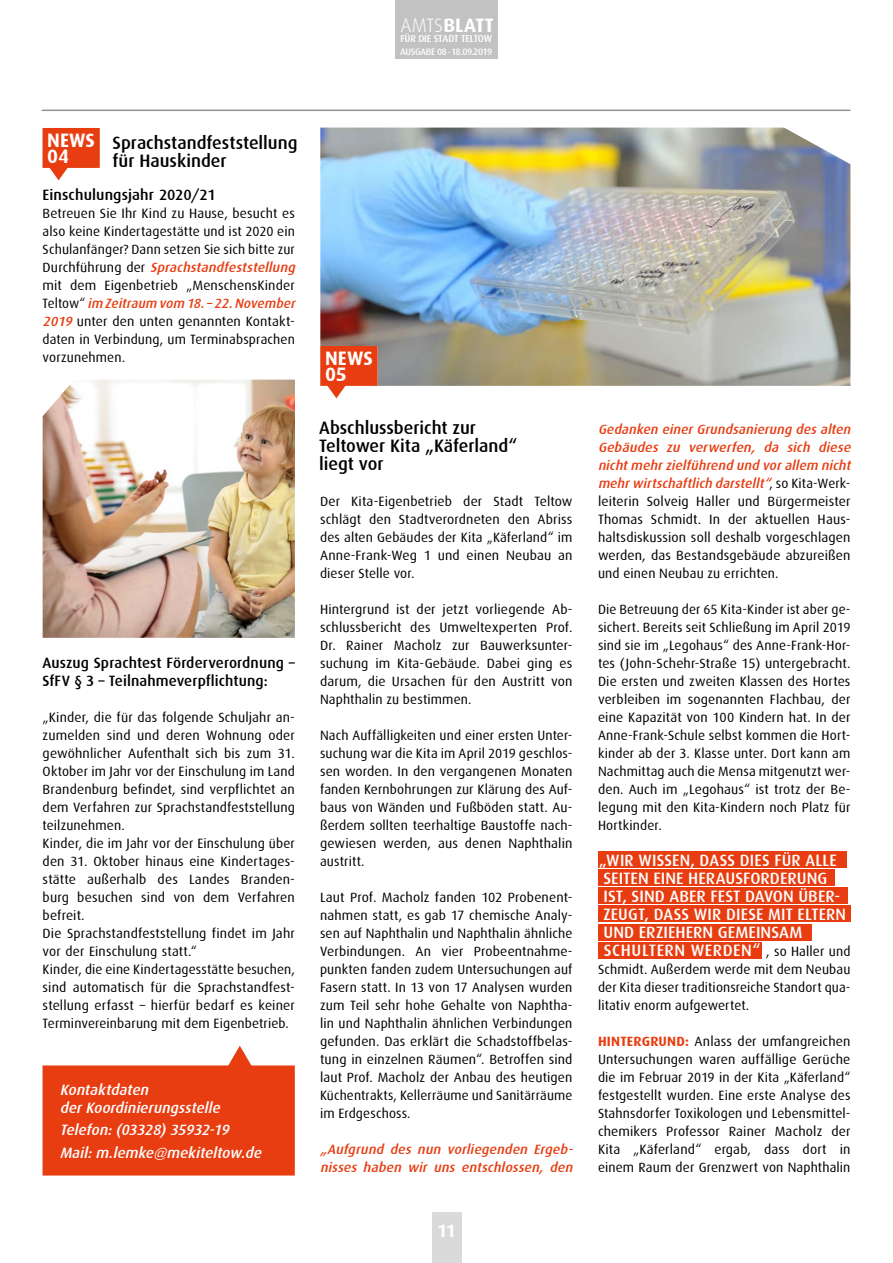
<style>
.page{position:relative;width:893px;height:1263px;background:#fff}
.page>*{position:absolute;margin:0;border:0;box-sizing:border-box;transform-origin:0 0}
.t1{font:700 19.5px/16.5px "Dax";letter-spacing:.005em;color:#fff}
.t2{font:500 18px/18px "Dax";color:#000}
.t3{font:700 18px "Dax";color:#fff}
.t4{font:500 16.5px/18px "Dax";letter-spacing:.005em;color:#fff}
.t5{font:500 15px/18px "Dax";letter-spacing:.005em;color:#000}
.t6{font:italic 500 15px/18px "Dax";color:#fff}
.t7{font:13.5px/18px "Dax";letter-spacing:.01em;color:#000;text-align:justify}
.t8{font:italic 500 13.5px/18px "Dax";color:#e73d11}
.t9{font:500 10.05px "Dax";letter-spacing:-.02em;color:#fff}
.t10{font:500 9.45px "Dax";letter-spacing:-.03em;color:#fff}
.s1{font-weight:300}
.s2{font-weight:700}
.s3{font-weight:500;font-style:italic;color:#e73d11}
.s4{font-weight:700;color:#e73d11}
</style>
<div class="page">
<hr style="left:42px;top:110px;width:808px;height:1px;background:#929292">
<div style="left:598px;top:851px;width:249px;height:17px;background:#e73d11"></div>
<div style="left:598px;top:869px;width:237px;height:17px;background:#e73d11"></div>
<div style="left:598px;top:887px;width:250px;height:17px;background:#e73d11"></div>
<div style="left:598px;top:905px;width:252px;height:17px;background:#e73d11"></div>
<div style="left:598px;top:924px;width:213px;height:16px;background:#e73d11"></div>
<div style="left:598px;top:942px;width:163px;height:16px;background:#e73d11"></div>
<img style="left:43px;top:380px;width:252px;height:258px">
<img style="left:320px;top:128px;width:530px;height:258px">
<div style="left:432px;top:1212px;width:29px;height:51px;background:#dadada"></div>
<div style="left:396px;top:0;width:102px;height:59px;background:#c2c2c2"></div>
<svg style="left:43px;top:128px;width:57px;height:52px"></svg>
<svg style="left:320px;top:346px;width:58px;height:52px"></svg>
<svg style="left:43px;top:1046px;width:252px;height:129px;background:#ea5833"></svg>
<h1 class="t1" style="left:400px;top:17px;width:95px"><span class="s1">AMTS</span>BLATT</h1>
<p class="t9" style="left:400px;top:33px;width:93px">FÜR DIE STADT TELTOW</p>
<p class="t10" style="left:400px;top:46px;width:94px">AUSGABE 08 <span class="s2">˙</span>18.09.2019</p>
<h1 class="t1" style="left:47px;top:132px;width:49px">NEWS<br>04</h1>
<h2 class="t2" style="left:113px;top:134px;width:187px">Sprachstandfeststellung für Hauskinder</h2>
<p class="t5" style="left:43px;top:185px;width:175px">Einschulungsjahr 2020/21</p>
<p class="t7" style="left:43px;top:204px;width:257px;text-align:left">Betreuen Sie Ihr Kind zu Hause, besucht es also keine Kindertagestätte und ist 2020 ein Schulanfänger? Dann setzen Sie sich bitte zur D u r c h f ü h r u n g d e r <span class="s3">Sprachstandfeststellung </span>mit dem Eigenbetrieb „MenschensKinder T e l t o w “ <span class="s3">im Zeitraum vom 18.–22.November 2019</span> unter den unten genannten Kontakt&shy;daten in Verbindung, um Terminabsprachen vorzunehmen.</p>
<p class="t5" style="left:43px;top:653px;width:254px">Auszug Sprachtest Förderverordnung –<br>SfFV § 3 – Teilnahmeverpflichtung:</p>
<p class="t7" style="left:43px;top:708px;width:254px;text-align:left">„Kinder, die für das folgende Schuljahr an&shy;zumelden sind und deren Wohnung oder gewöhnlicher Aufenthalt sich bis zum 31.<br>Oktober im Jahr vor der Einschulung im Land Brandenburg befindet, sind verpflichtet an dem Verfahren zur Sprachstandfeststellung teilzunehmen.<br>Kinder, die im Jahr vor der Einschulung über den 31. Oktober hinaus eine Kindertages&shy;stätte außerhalb des Landes Branden&shy;burg besuchen sind von dem Verfahren befreit.<br>Die Sprachstandfeststellung findet im Jahr vor der Einschulung statt.“<br>Kinder, die eine Kindertagesstätte besuchen, sind automatisch für die Sprachstandfest&shy;stellung erfasst – hierfür bedarf es keiner Terminvereinbarung mit dem Eigenbetrieb.</p>
<p class="t6" style="left:60px;top:1081px;width:165px">Kontaktdaten derKoordinierungsstelle</p>
<p class="t6" style="left:60px;top:1119px;width:207px;line-height:22.2px">Telefon:(03328)35932-19<br>Mail:m.lemke@mekiteltow.de</p>
<h1 class="t1" style="left:325px;top:350px;width:49px">NEWS<br>05</h1>
<h2 class="t2" style="left:319px;top:418px;width:200px">Abschlussbericht zur<br>Teltower Kita „Käferland“ liegt vor</h2>
<p class="t7" style="left:320px;top:492px;width:254px">Der Kita-Eigenbetrieb der Stadt Teltow schlägt den Stadtverordneten den Abriss des alten Gebäudes der Kita „Käferland“ im Anne-Frank-Weg 1 und einen Neubau an dieser Stelle vor.</p>
<p class="t7" style="left:320px;top:600px;width:254px">Hintergrund ist der jetzt vorliegende Ab&shy;schlussbericht des Umweltexperten Prof.<br>Dr. Rainer Macholz zur Bauwerksunter&shy;suchung im Kita-Gebäude. Dabei ging es darum, die Ursachen für den Austritt von Naphthalin zu bestimmen.</p>
<p class="t7" style="left:320px;top:726px;width:254px">Nach Auffälligkeiten und einer ersten Unter&shy;suchung war die Kita im April 2019 geschlos&shy;sen worden. In den vergangenen Monaten fanden Kernbohrungen zur Klärung des Auf&shy;baus von Wänden und Fußböden statt. Au&shy;ßerdem sollten teerhaltige Baustoffe nach&shy;gewiesen werden, aus denen Naphthalin austritt.</p>
<p class="t7" style="left:320px;top:888px;width:254px">Laut Prof. Macholz fanden 102 Probenent&shy;nahmen statt, es gab 17 chemische Analy&shy;sen auf Naphthalin und Naphthalin ähnliche Verbindungen. An vier Probeentnahme&shy;punkten fanden zudem Untersuchungen auf Fasern statt. In 13 von 17 Analysen wurden zum Teil sehr hohe Gehalte von Naphtha&shy;lin und Naphthalin ähnlichen Verbindungen gefunden. Das erklärt die Schadstoffbelas&shy;tung in einzelnen Räumen“. Betroffen sind laut Prof. Macholz der Anbau des heutigen Küchentrakts, Kellerräume und Sanitärräume im Erdgeschoss.</p>
<p class="t8" style="left:320px;top:1140px;width:257px">„Aufgrund des nun vorliegenden Ergeb&shy;nisses haben wir uns entschlossen, den</p>
<h2 class="t3" style="left:437px;top:1220px;width:20px">11</h2>
<p class="t7" style="left:598px;top:420px;width:257px;text-align:left"><span class="s3">Gedanken einerGrundsanierung desalten Gebäudes zu verwerfen, da sich diese nichtmehrzielführend und vorallem nicht mehrwirtschaftlich darstellt“</span>, s o K i t a - W e r k - leiterin Solveig Haller und Bürgermeister Thomas Schmidt. In der aktuellen Haus&shy;haltsdiskussion soll deshalb vorgeschlagen werden, das Bestandsgebäude abzureißen und einen Neubau zu errichten.</p>
<p class="t7" style="left:598px;top:600px;width:254px">Die Betreuung der 65 Kita-Kinder ist aber ge&shy;sichert. Bereits seit Schließung im April 2019 sind sie im „Legohaus“ des Anne-Frank-Hor&shy;tes (John-Schehr-Straße 15) untergebracht.<br>Die ersten und zweiten Klassen des Hortes verbleiben im sogenannten Flachbau, der eine Kapazität von 100 Kindern hat. In der Anne-Frank-Schule selbst kommen die Hort&shy;kinder ab der 3. Klasse unter. Dort kann am Nachmittag auch die Mensa mitgenutzt wer&shy;den. Auch im „Legohaus“ ist trotz der Be&shy;legung mit den Kita-Kindern noch Platz für Hortkinder.</p>
<p class="t4" style="left:599px;top:851px;width:249px">„WIR WISSEN, DASS DIES FÜR ALLE<br>SEITEN EINE HERAUSFORDERUNG<br>IST, SIND ABER FEST DAVON ÜBER-<br>ZEUGT, DASS WIR DIESE MIT ELTERN<br>UND ERZIEHERN GEMEINSAM<br>SCHULTERN WERDEN“</p>
<p class="t7" style="left:598px;top:942px;width:254px;text-indent:168px">, so Haller und Schmidt. Außerdem werde mit dem Neubau der Kita dieser traditionsreiche Standort qua&shy;litativ enorm aufgewertet.</p>
<p class="t7" style="left:598px;top:1032px;width:254px"><span class="s4">HINTERGRUND:</span> Anlass der umfangreichen Untersuchungen waren auffällige Gerüche die im Februar 2019 in der Kita „Käferland“ festgestellt wurden. Eine erste Analyse des Stahnsdorfer Toxikologen und Lebensmittel&shy;chemikers Professor Rainer Macholz der Kita „Käferland“ ergab, dass dort in einem Raum der Grenzwert von Naphthalin</p>
</div>
